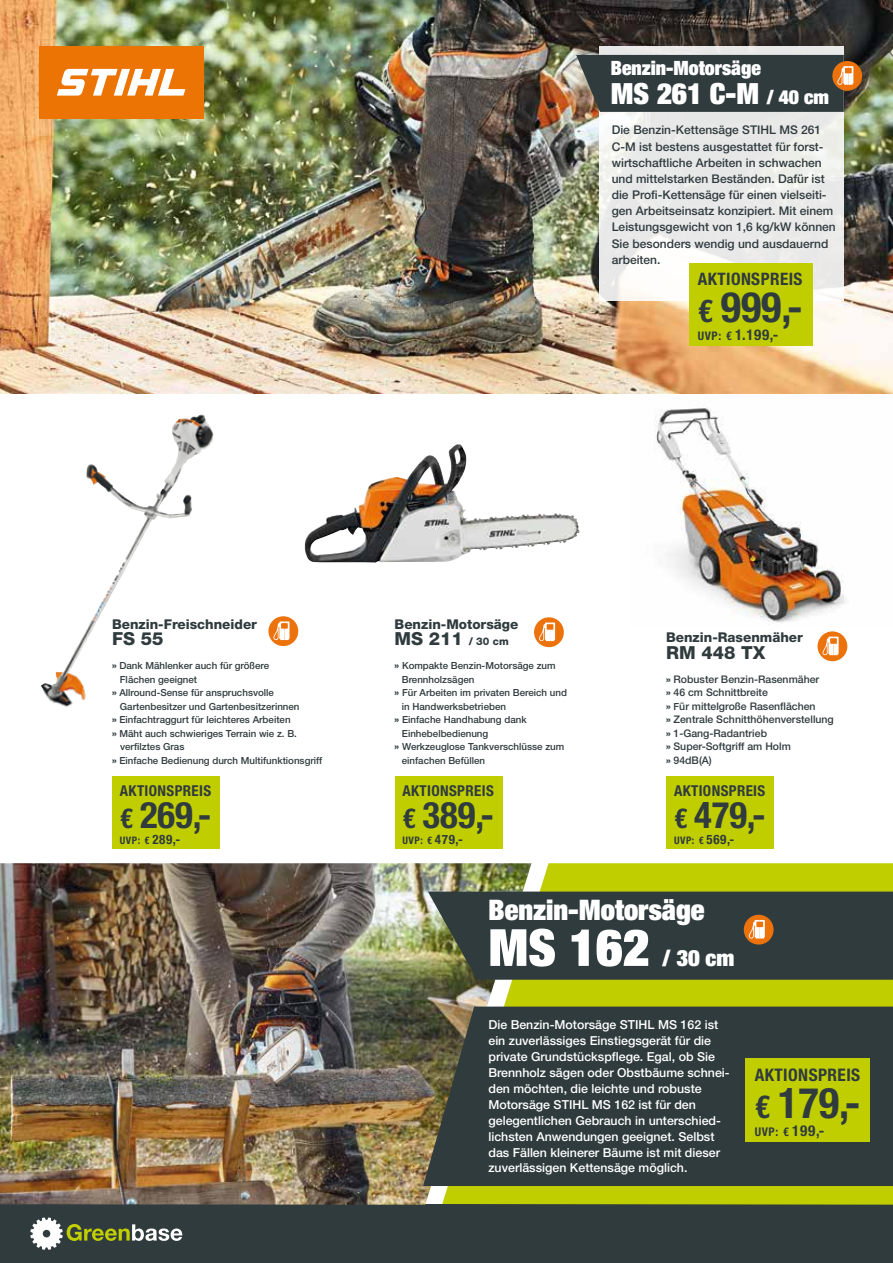
<style>
.page{position:relative;width:893px;height:1263px;background:#fff}
.page>*{position:absolute;margin:0;border:0;box-sizing:border-box;transform-origin:0 0}
.t1{font:900 condensed 51.3px "Helvetica Neue LT Std";color:#fff}
.t2{font:700 condensed 42.3px "Helvetica Neue LT Std";color:#303b3e}
.t3{font:700 condensed 42px "Helvetica Neue LT Std";color:#303b3e}
.t4{font:700 condensed 36.6px "Helvetica Neue LT Std";color:#303b3e}
.t5{font:900 condensed 29.25px "Helvetica Neue LT Std";color:#fff}
.t6{font:900 condensed 28.35px "Helvetica Neue LT Std";color:#fff}
.t7{font:900 condensed 22.5px "Helvetica Neue LT Std";color:#fff}
.t8{font:900 condensed 19.8px "Helvetica Neue LT Std";color:#fff}
.t9{font:800 18px "Helvetica Neue LT Std";color:#303b3e}
.t10{font:700 condensed 17.4px "Helvetica Neue LT Std";letter-spacing:.025em;color:#303b3e}
.t11{font:700 condensed 17.1px "Helvetica Neue LT Std";letter-spacing:.025em;color:#303b3e}
.t12{font:700 condensed 15px "Helvetica Neue LT Std";letter-spacing:.025em;color:#303b3e}
.t13{font:700 condensed 14.85px "Helvetica Neue LT Std";color:#303b3e}
.t14{font:800 13.5px "Helvetica Neue LT Std";color:#303b3e}
.t15{font:500 12.45px/15.9px "Helvetica Neue LT Std";color:#fff}
.t16{font:500 12px/16.2px "Helvetica Neue LT Std";color:#303b3e}
.t17{font:700 condensed 12px "Helvetica Neue LT Std";color:#303b3e}
.t18{font:500 10.5px/13.5px "Helvetica Neue LT Std";color:#303b3e}
.t19{font:700 condensed 10.35px "Helvetica Neue LT Std";letter-spacing:.05em;color:#303b3e}
.t20{font:500 9.75px "Helvetica Neue LT Std";color:#303b3e}
.s1{font-size:19.5px}
.s2{font-size:31.5px}
.s3{font-size:11.85px}
.s4{font-weight:800;font-size:10.5px}
.s5{font-size:27.45px}
.s6{font-size:12.9px}
.s7{font-size:10.5px}
.s8{font-weight:800}
.s9{font-size:9.75px}
.s10{font-size:31.8px}
.s11{font-size:15px}
</style>
<div class="page">
<img style="left:630px;top:393px;width:263px;height:230px">
<div style="left:0;top:1205px;width:893px;height:58px;background:#303b3e"></div>
<svg style="left:30px;top:1217px;width:153px;height:33px"></svg>
<div style="left:531px;top:863px;width:362px;height:341px;background:#c0ce00"></div>
<img style="left:0;top:863px;width:531px;height:342px">
<svg style="left:423px;top:1006px;width:470px;height:180px;background:#353e3d"></svg>
<svg style="left:428px;top:891px;width:465px;height:89px;background:#39423f"></svg>
<img style="left:0;top:0;width:893px;height:393px">
<svg style="left:600px;top:46px;width:244px;height:255px;fill:#e9e9e9"></svg>
<svg style="left:832px;top:61px;width:30px;height:30px"></svg>
<svg style="left:576px;top:55px;width:277px;height:57px;background:#3c4241"></svg>
<div style="left:689px;top:263px;width:123px;height:83px;background:#c0ce00"></div>
<div style="left:746px;top:1059px;width:124px;height:83px;background:#c0ce00"></div>
<img style="left:305px;top:444px;width:168px;height:118px">
<svg style="left:268px;top:616px;width:30px;height:30px"></svg>
<svg style="left:273px;top:621px;width:16px;height:19px"></svg>
<div style="left:112px;top:777px;width:108px;height:72px;background:#c0ce00"></div>
<img style="left:86px;top:415px;width:113px;height:175px">
<svg style="left:534px;top:617px;width:30px;height:30px"></svg>
<svg style="left:539px;top:622px;width:16px;height:19px"></svg>
<div style="left:395px;top:777px;width:107px;height:72px;background:#c0ce00"></div>
<div style="left:666px;top:777px;width:108px;height:72px;background:#c0ce00"></div>
<svg style="left:817px;top:631px;width:30px;height:30px"></svg>
<svg style="left:822px;top:637px;width:17px;height:18px"></svg>
<div style="left:39px;top:46px;width:164px;height:72px;background:#ec7404"></div>
<svg style="left:57px;top:69px;width:128px;height:27px"></svg>
<h3 class="t8" style="left:611px;top:56px;width:152px">Benzin-Motorsäge</h3>
<h3 class="t5" style="left:611px;top:75px;width:220px">MS 261 C-M <span class="s1">/ 40 cm</span></h3>
<p class="t16" style="left:612px;top:122px;width:226px">Die Benzin-Kettensäge STIHL MS 261<br>C-M ist bestens ausgestattet für forst&shy;wirtschaftliche Arbeiten in schwachen und mittelstarken Beständen. Dafür ist die Profi-Kettensäge für einen vielseiti&shy;gen Arbeitseinsatz konzipiert. Mit einem Leistungsgewicht von 1,6 kg/kW können Sie besonders wendig und ausdauernd arbeiten.</p>
<h3 class="t11" style="left:698px;top:268px;width:106px">AKTIONSPREIS</h3>
<h3 class="t3" style="left:698px;top:282px;width:106px"><span class="s2">€</span> 999,-</h3>
<h3 class="t13" style="left:698px;top:326px;width:82px"><span class="s3">UVP: €</span> 1.199,-</h3>
<h3 class="t14" style="left:112px;top:616px;width:147px">Benzin-Freischneider</h3>
<h3 class="t9" style="left:112px;top:628px;width:53px">FS 55</h3>
<p class="t20" style="left:112px;top:660px;width:159px"><span class="s4">»</span> Dank Mählenker auch für größere</p>
<p class="t20" style="left:120px;top:674px;width:79px">Flächen geeignet</p>
<p class="t20" style="left:112px;top:687px;width:163px"><span class="s4">»</span> Allround-Sense für anspruchsvolle</p>
<p class="t20" style="left:120px;top:701px;width:181px">Gartenbesitzer und Gartenbesitzerinnen</p>
<p class="t20" style="left:112px;top:714px;width:180px"><span class="s4">»</span> Einfachtraggurt für leichteres Arbeiten</p>
<p class="t20" style="left:112px;top:727px;width:186px"><span class="s4">»</span> Mäht auch schwieriges Terrain wie z. B.</p>
<p class="t20" style="left:120px;top:741px;width:66px">verfilztes Gras</p>
<p class="t20" style="left:112px;top:754px;width:212px"><span class="s4">»</span> Einfache Bedienung durch Multifunktionsgriff</p>
<h3 class="t4" style="left:120px;top:793px;width:93px"><span class="s5">€</span> 269,-</h3>
<p class="t19" style="left:120px;top:834px;width:62px">UVP: € <span class="s6">289,-</span></p>
<h3 class="t12" style="left:120px;top:781px;width:93px">AKTIONSPREIS</h3>
<h3 class="t14" style="left:395px;top:616px;width:125px">Benzin-Motorsäge</h3>
<h3 class="t9" style="left:395px;top:628px;width:116px">MS 211 <span class="s7">/ 30 cm</span></h3>
<p class="t20" style="left:395px;top:660px;width:163px"><span class="s4">»</span> Kompakte Benzin-Motorsäge zum</p>
<p class="t20" style="left:402px;top:674px;width:74px">Brennholzsägen</p>
<p class="t20" style="left:395px;top:687px;width:174px"><span class="s4">»</span> Für Arbeiten im privaten Bereich und</p>
<p class="t20" style="left:402px;top:701px;width:106px">in Handwerksbetrieben</p>
<p class="t20" style="left:395px;top:714px;width:133px"><span class="s4">»</span> Einfache Handhabung dank</p>
<p class="t20" style="left:402px;top:728px;width:88px">Einhebelbedienung</p>
<p class="t20" style="left:395px;top:741px;width:171px"><span class="s4">»</span> Werkzeuglose Tankverschlüsse zum</p>
<p class="t20" style="left:402px;top:755px;width:85px">einfachen Befüllen</p>
<h3 class="t4" style="left:402px;top:793px;width:93px"><span class="s5">€</span> 389,-</h3>
<p class="t19" style="left:402px;top:834px;width:62px">UVP: € <span class="s6">479,-</span></p>
<h3 class="t12" style="left:402px;top:781px;width:93px">AKTIONSPREIS</h3>
<h3 class="t14" style="left:666px;top:629px;width:138px">Benzin-Rasenmäher</h3>
<h3 class="t9" style="left:666px;top:641px;width:101px">RM 448 TX</h3>
<p class="t18" style="left:666px;top:672px;width:169px"><span class="s8">»</span> Robuster Benzin-Rasenmäher<br><span class="s8">»</span> 46 cm Schnittbreite<br><span class="s8">»</span> <span class="s9">F</span>ür mittelgroße Rasenflächen<br><span class="s8">»</span> Zentrale Schnitthöhenverstellung <span class="s8">»</span> 1-Gang-Radantrieb<br><span class="s8">»</span> Super-Softgriff am Holm<br><span class="s8">»</span> 94dB(A)</p>
<h3 class="t4" style="left:674px;top:793px;width:93px"><span class="s5">€</span> 479,-</h3>
<p class="t19" style="left:674px;top:834px;width:62px">UVP: € <span class="s6">569,-</span></p>
<h3 class="t12" style="left:674px;top:781px;width:93px">AKTIONSPREIS</h3>
<h3 class="t6" style="left:488px;top:891px;width:217px">Benzin-Motorsäge</h3>
<h1 class="t1" style="left:488px;top:915px;width:162px">MS 162</h1>
<h3 class="t7" style="left:663px;top:943px;width:73px">/ 30 cm</h3>
<p class="t15" style="left:488px;top:1016px;width:243px">Die Benzin-Motorsäge STIHL MS 162 ist ein zuverlässiges Einstiegsgerät für die private Grundstückspflege. Egal, ob Sie Brennholz sägen oder Obstbäume schnei&shy;den möchten, die leichte und robuste Motorsäge STIHL MS 162 ist für den gelegentlichen Gebrauch in unterschied&shy;lichsten Anwendungen geeignet. Selbst das Fällen kleinerer Bäume ist mit dieser zuverlässigen Kettensäge möglich.</p>
<h3 class="t10" style="left:755px;top:1064px;width:107px">AKTIONSPREIS</h3>
<h2 class="t2" style="left:755px;top:1078px;width:107px"><span class="s10">€</span> 179,-</h2>
<p class="t17" style="left:755px;top:1125px;width:71px">UVP: € <span class="s11">199,-</span></p>
</div>
